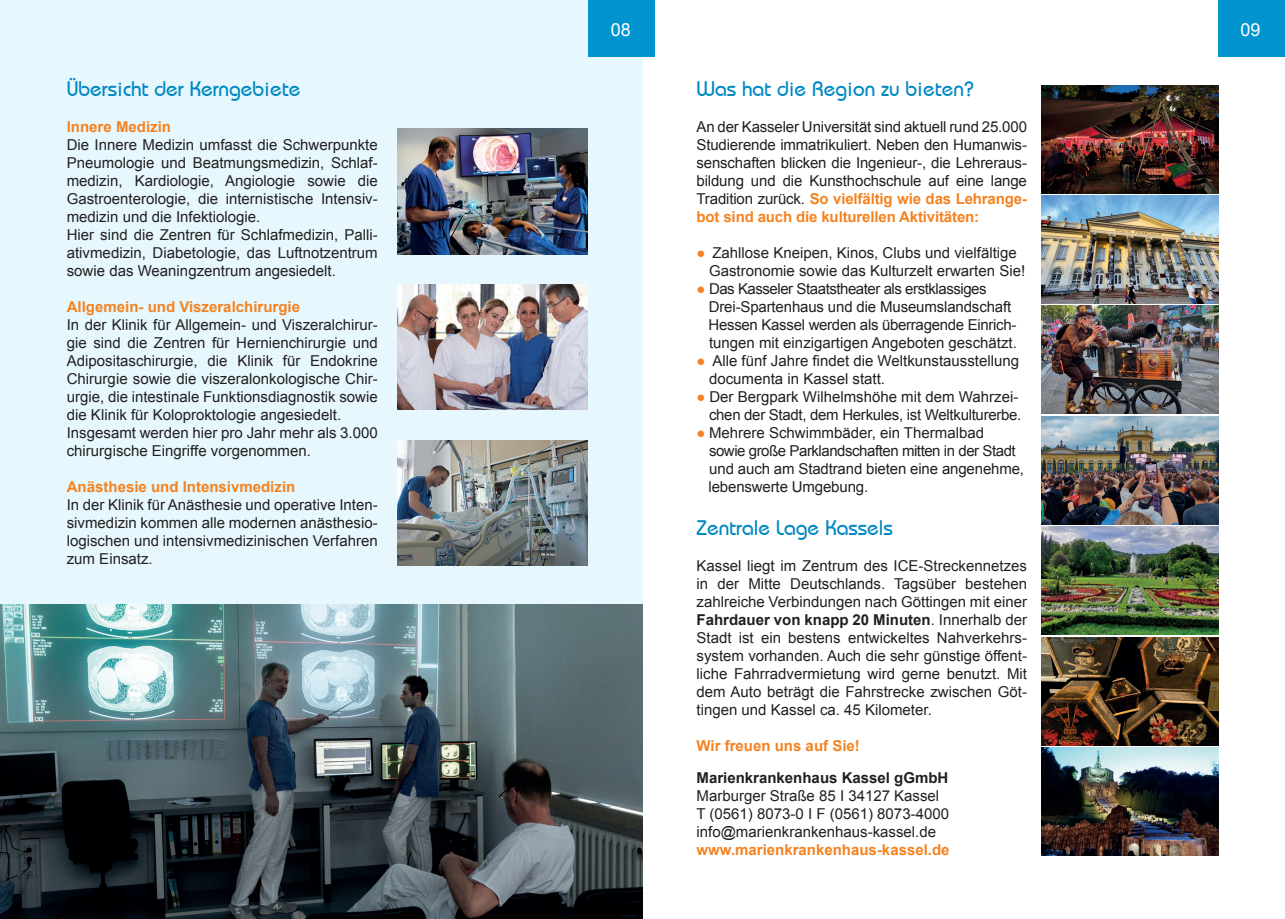
<style>
.page{position:relative;width:1285px;height:919px;background:#fff}
.page>*{position:absolute;margin:0;border:0;box-sizing:border-box;transform-origin:0 0}
.t1{font:21px "Bimini Normal";color:#0088c2}
.t2{font:18px "Arial";color:#fff}
.t3{font:15px/18px "Arial";color:#231f20}
.t4{font:700 15px "Arial";color:#f58220}
.t5{font:15px/18px "Arial";letter-spacing:-.02em;color:#231f20;text-align:right}
.t6{font:700 15px "Arial";color:#231f20}
.s1{font-weight:700;color:#f58220}
.s2{font-family:"Arial Narrow";color:#f58220}
.s3{font-weight:700}
</style>
<div class="page">
<div style="left:0;top:0;width:642px;height:918px;background:#e6f7fd"></div>
<div style="left:588px;top:0;width:67px;height:56px;background:#0095ce"></div>
<img style="left:0;top:604px;width:642px;height:314px">
<img style="left:397px;top:128px;width:190px;height:126px">
<img style="left:397px;top:284px;width:190px;height:126px">
<img style="left:397px;top:440px;width:190px;height:126px">
<div style="left:1217px;top:0;width:67px;height:56px;background:#0095ce"></div>
<img style="left:1041px;top:85px;width:176px;height:108px">
<img style="left:1041px;top:195px;width:176px;height:108px">
<img style="left:1041px;top:306px;width:176px;height:108px">
<img style="left:1041px;top:416px;width:176px;height:108px">
<img style="left:1041px;top:526px;width:176px;height:108px">
<img style="left:1041px;top:637px;width:176px;height:108px">
<img style="left:1041px;top:747px;width:176px;height:108px">
<h1 class="t1" style="left:67px;top:76px;width:235px">Übersicht der Kerngebiete</h1>
<p class="t4" style="left:67px;top:117px;width:106px">Innere Medizin</p>
<p class="t3" style="left:67px;top:136px;width:312px">Die Innere Medizin umfasst die Schwerpunkte Pneumologie und Beatmungsmedizin, Schlaf&shy;medizin, Kardiologie, Angiologie sowie die Gastroenterologie, die internistische Intensiv&shy;medizin und die Infektiologie.<br>Hier sind die Zentren für Schlafmedizin, Palli&shy;ativmedizin, Diabetologie, das Luftnotzentrum sowie das Weaningzentrum angesiedelt.</p>
<p class="t4" style="left:67px;top:297px;width:235px">Allgemein- und Viszeralchirurgie</p>
<p class="t3" style="left:67px;top:316px;width:312px">In der Klinik für Allgemein- und Viszeralchirur&shy;gie sind die Zentren für Hernienchirurgie und Adipositaschirurgie, die Klinik für Endokrine Chirurgie sowie die viszeralonkologische Chir&shy;urgie, die intestinale Funktionsdiagnostik sowie die Klinik für Koloproktologie angesiedelt.<br>Insgesamt werden hier pro Jahr mehr als 3.000 chirurgische Eingriffe vorgenommen.</p>
<p class="t4" style="left:67px;top:477px;width:230px">Anästhesie und Intensivmedizin</p>
<p class="t3" style="left:67px;top:496px;width:312px;text-align:justify">In der Klinik für Anästhesie und operative Inten&shy;sivmedizin kommen alle modernen anästhesio&shy;logischen und intensivmedizinischen Verfahren zum Einsatz.</p>
<p class="t2" style="left:610px;top:18px;width:22px">08</p>
<h1 class="t1" style="left:696px;top:76px;width:278px">Was hat die Region zu bieten?</h1>
<p class="t3" style="left:696px;top:118px;width:332px;text-align:justify">An der Kasseler Universität sind aktuell rund 25.000<br>Studierende immatrikuliert. Neben den Humanwis&shy;senschaften blicken die Ingenieur-, die Lehreraus&shy;bildung und die Kunsthochschule auf eine lange Tradition zurück. <span class="s1">So vielfältig wie das Lehrange&shy;bot sind auch die kulturellen Aktivitäten:</span></p>
<p class="t3" style="left:709px;top:244px;width:317px;text-indent:-13px"><span class="s2">●</span> Zahllose Kneipen, Kinos, Clubs und vielfältige<br>Gastronomie sowie das Kulturzelt erwarten Sie!</p>
<p class="t3" style="left:708px;top:280px;width:310px;text-indent:-12px"><span class="s2">●</span> Das Kasseler Staatstheater als erstklassiges Drei-Spartenhaus und die Museumslandschaft Hessen Kassel werden als überragende Einrich&shy;tungen mit einzigartigen Angeboten geschätzt.</p>
<p class="t3" style="left:709px;top:352px;width:311px;text-indent:-13px"><span class="s2">●</span> Alle fünf Jahre findet die Weltkunstausstellung documenta in Kassel statt.</p>
<p class="t5" style="left:696px;top:388px;width:326px"><span class="s2">●</span> Der Bergpark Wilhelmshöhe mit dem Wahrzei&shy;chen der Stadt, dem Herkules, ist Weltkulturerbe.</p>
<p class="t3" style="left:708px;top:424px;width:317px;text-indent:-12px"><span class="s2">●</span> Mehrere Schwimmbäder, ein Thermalbad sowie große Parklandschaften mitten in der Stadt und auch am Stadtrand bieten eine angenehme, lebenswerte Umgebung.</p>
<h1 class="t1" style="left:696px;top:515px;width:198px">Zentrale Lage Kassels</h1>
<p class="t3" style="left:696px;top:557px;width:332px;text-align:justify">Kassel liegt im Zentrum des ICE-Streckennetzes in der Mitte Deutschlands. Tagsüber bestehen zahlreiche Verbindungen nach Göttingen mit einer <span class="s3">Fahrdauer von knapp 20 Minuten</span>. Innerhalb der Stadt ist ein bestens entwickeltes Nahverkehrs&shy;system vorhanden. Auch die sehr günstige öffent&shy;liche Fahrradvermietung wird gerne benutzt. Mit dem Auto beträgt die Fahrstrecke zwischen Göt&shy;tingen und Kassel ca. 45 Kilometer.</p>
<p class="t4" style="left:696px;top:736px;width:165px">Wir freuen uns auf Sie!</p>
<p class="t6" style="left:696px;top:767px;width:253px">Marienkrankenhaus Kassel gGmbH</p>
<p class="t3" style="left:696px;top:786px;width:254px">Marburger Straße 85 I 34127 Kassel<br>T (0561) 8073-0 I F (0561) 8073-4000 info@marienkrankenhaus-kassel.de</p>
<p class="t4" style="left:696px;top:839px;width:254px">www.marienkrankenhaus-kassel.de</p>
<p class="t2" style="left:1240px;top:18px;width:22px">09</p>
</div>
